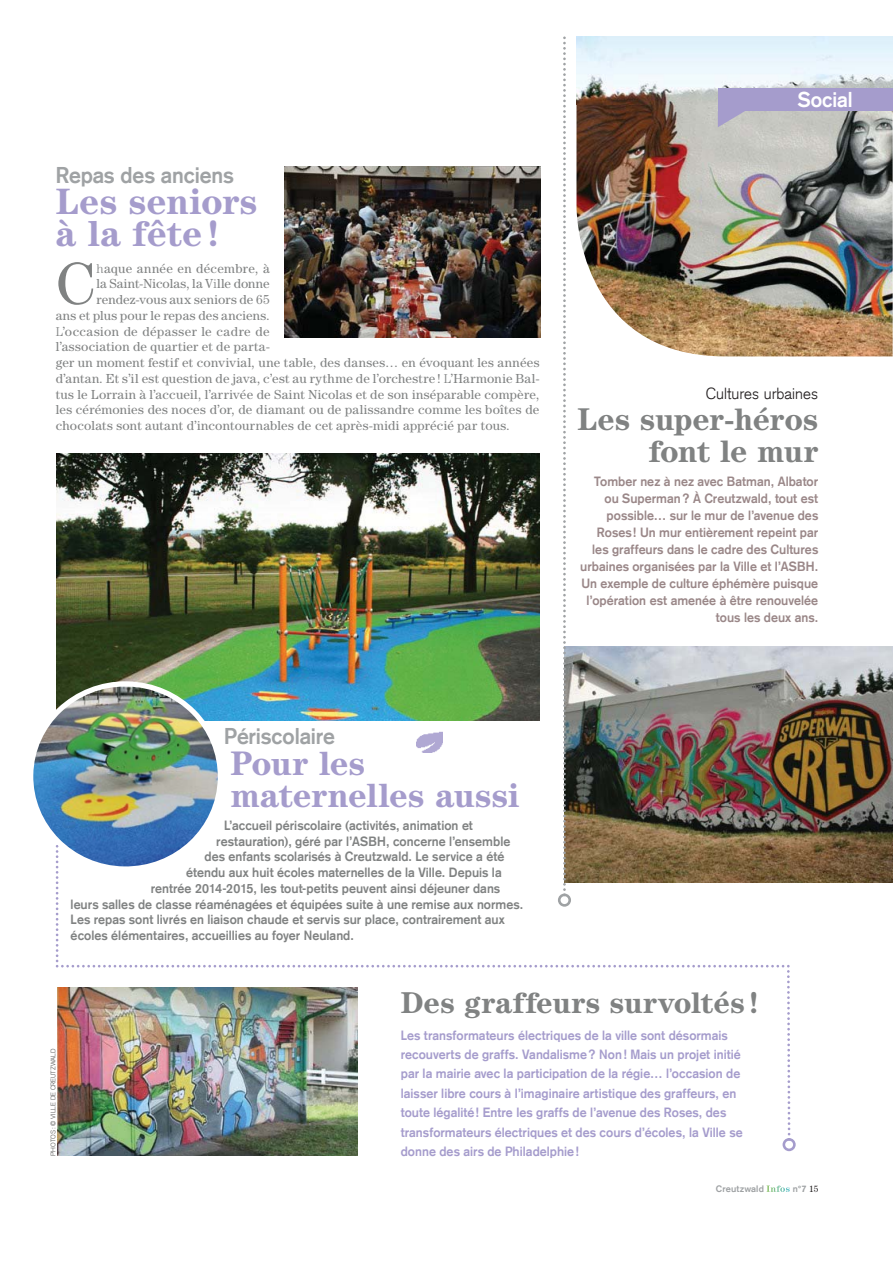
<style>
.page{position:relative;width:893px;height:1263px;background:#fff}
.page>*{position:absolute;margin:0;border:0;box-sizing:border-box;transform-origin:0 0}
.t1{font:60px "Century Std";color:#808282}
.t2{font:700 36.75px/31.5px "Century Std";color:#a59ccc}
.t3{font:700 34.05px/31.5px "Century Std";letter-spacing:-.005em;color:#a59ccc}
.t4{font:700 31.5px/31.5px "Century Std";letter-spacing:-.015em;color:#808282;text-align:right}
.t5{font:700 30.15px "Century Std";letter-spacing:.005em;color:#808282}
.t6{font:700 22.35px "Basic Commercial LT Com";letter-spacing:-.005em;color:#9fa2a4;scale:.95 1}
.t7{font:700 21px "Basic Commercial LT Com";color:#fff;scale:.95 1}
.t8{font:300 15.75px "Basic Commercial LT Com";letter-spacing:.005em;color:#231f20}
.t9{font:13.05px "Century Std";letter-spacing:.02em;color:#808282}
.t10{font:700 13.05px "Basic Commercial LT Com";color:#808282;scale:.95 1}
.t11{font:700 13.05px/19.4px "Basic Commercial LT Com";color:#a59ccc;scale:.95 1}
.t12{font:700 13.05px/17.1px "Basic Commercial LT Com";color:#9a8788;text-align:right;scale:.95 1}
.t13{font:700 9.15px "Basic Commercial LT Com";letter-spacing:.02em;color:#9fa2a4}
.t14{font:300 6.6px "Basic Commercial LT Com";color:#565655}
.s1{font-weight:300;font-size:12.75px}
.s2{font-family:"Century Std";font-weight:400;color:#231f20}
</style>
<div class="page">
<img style="left:796px;top:111px;width:96px;height:245px">
<img style="left:796px;top:36px;width:97px;height:69px">
<img style="left:58px;top:1151px;width:300px;height:5px">
<img style="left:796px;top:646px;width:96px;height:236px">
<svg style="left:766px;top:1186px;width:24px;height:6px"></svg>
<div style="left:718px;top:89px;width:174px;height:22px;background:#a59ccc"></div>
<img style="left:33px;top:36px;width:763px;height:1115px">
<h3 class="t6" style="left:56px;top:161px;width:189px">Repas des anciens</h3>
<h2 class="t2" style="left:56px;top:189px;width:203px">Les seniors à la fête !</h2>
<h1 class="t1" style="left:56px;top:263px;width:42px">C</h1>
<p class="t9" style="left:96px;top:264px;width:175px"><span class="s1">h</span>aque année en décembre, à</p>
<p class="t9" style="left:96px;top:279px;width:175px">la Saint-Nicolas, la V<span class="s1">i</span>lle donne</p>
<p class="t9" style="left:96px;top:295px;width:175px">rendez-vous aux seniors de 65</p>
<p class="t9" style="left:56px;top:311px;width:215px">ans et plus pour le repas des anciens.</p>
<p class="t9" style="left:56px;top:327px;width:215px"><span class="s1">L</span>’occasion de dépasser le cadre de</p>
<p class="t9" style="left:56px;top:342px;width:215px">l’association de quartier et de parta-</p>
<p class="t9" style="left:56px;top:358px;width:485px">ger un moment festif et convivial, une table, des danses… en évoquant les années</p>
<p class="t9" style="left:56px;top:374px;width:485px">d’antan. Et s’il est question de java, c’est au rythme de l’orchestre ! <span class="s1">L</span>’Harmonie Bal-</p>
<p class="t9" style="left:56px;top:390px;width:485px">tus le Lorrain à l’accueil, l’arrivée de Saint Nicolas et de son inséparable compère,</p>
<p class="t9" style="left:56px;top:405px;width:485px">les cérémonies des noces d’or, de diamant ou de palissandre comme les boîtes de</p>
<p class="t9" style="left:56px;top:421px;width:455px">chocolats sont autant d’incontournables de cet après-midi apprécié par tous.</p>
<h3 class="t7" style="left:798px;top:87px;width:59px">Social</h3>
<p class="t8" style="left:706px;top:384px;width:114px">Cultures urbaines</p>
<h3 class="t4" style="left:577px;top:406px;width:242px">Les super-héros font le mur</h3>
<p class="t12" style="left:580px;top:473px;width:252px">Tomber nez à nez avec Batman, Albator ou Superman ? À Creutzwald, tout est possible… sur le mur de l’avenue des Roses ! Un mur entièrement repeint par les graffeurs dans le cadre des Cultures urbaines organisées par la Ville et l’ASBH.<br>Un exemple de culture éphémère puisque l’opération est amenée à être renouvelée tous les deux ans.</p>
<h3 class="t6" style="left:224px;top:723px;width:118px">Périscolaire</h3>
<h3 class="t3" style="left:231px;top:751px;width:290px">Pour les maternelles aussi</h3>
<p class="t10" style="left:224px;top:818px;width:263px">L’accueil périscolaire (activités, animation et</p>
<p class="t10" style="left:216px;top:833px;width:311px">restauration), géré par l’ASBH, concerne l’ensemble</p>
<p class="t10" style="left:204px;top:849px;width:317px">des enfants scolarisés à Creutzwald. Le service a été</p>
<p class="t10" style="left:186px;top:865px;width:334px">étendu aux huit écoles maternelles de la Ville. Depuis la</p>
<p class="t10" style="left:151px;top:881px;width:369px">rentrée 2014-2015, les tout-petits peuvent ainsi déjeuner dans</p>
<p class="t10" style="left:71px;top:896px;width:478px">leurs salles de classe réaménagées et équipées suite à une remise aux normes.</p>
<p class="t10" style="left:71px;top:912px;width:458px">Les repas sont livrés en liaison chaude et servis sur place, contrairement aux</p>
<p class="t10" style="left:71px;top:928px;width:300px">écoles élémentaires, accueillies au foyer Neuland.</p>
<p class="t14" style="left:49px;top:1156px;width:109px;rotate:-90deg">PHOTOS : © VILLE DE CREUTZWALD</p>
<h3 class="t5" style="left:401px;top:992px;width:359px">Des graffeurs survoltés !</h3>
<p class="t11" style="left:401px;top:1025px;width:361px">Les transformateurs électriques de la ville sont désormais recouverts de graffs. Vandalisme ? Non ! Mais un projet initié par la mairie avec la participation de la régie… l’occasion de laisser libre cours à l’imaginaire artistique des graffeurs, en toute légalité ! Entre les graffs de l’avenue des Roses, des transformateurs électriques et des cours d’écoles, la Ville se</p>
<p class="t11" style="left:401px;top:1142px;width:189px">donne des airs de Philadelphie !</p>
<p class="t13" style="left:716px;top:1183px;width:50px">Creutzwald</p>
<p class="t13" style="left:793px;top:1183px;width:27px">n°7 <span class="s2">15</span></p>
</div>
